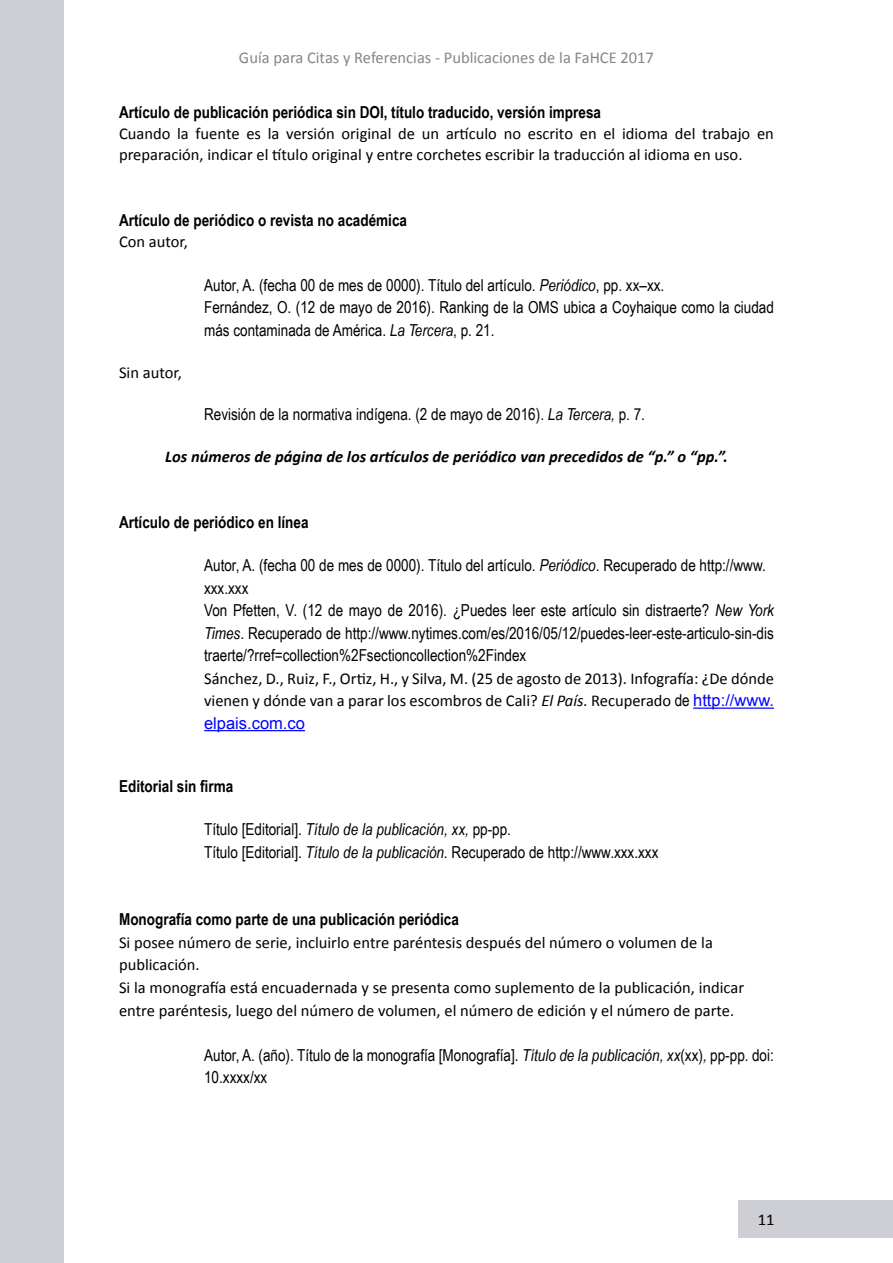
<style>
.page{position:relative;width:893px;height:1263px;background:#fff}
.page>*{position:absolute;margin:0;border:0;box-sizing:border-box;transform-origin:0 0}
.t1{font:16.5px/22.5px "Arial Narrow";color:#000004}
.t2{font:16.5px/22.5px "Calibri";color:#000004}
.t3{font:700 16.5px "Arial Narrow";color:#000004}
.t4{font:italic 700 16.5px "Calibri";color:#000004}
.t5{font:16.5px "Calibri";color:#87858a}
.t6{font:16.5px "Arial";color:#00f}
.t7{font:16.5px "Calibri";color:#000}
.s1{font-style:italic}
.s2{font-family:"Arial Narrow"}
.s3{font-family:"Arial";color:#00f}
</style>
<div class="page">
<div style="left:738px;top:1200px;width:155px;height:38px;background:#cecfd4"></div>
<div style="left:0;top:0;width:64px;height:1263px;background:#cecfd4"></div>
<hr style="left:693px;top:707px;width:81px;height:2px;background:#00f">
<hr style="left:204px;top:730px;width:101px;height:1px;background:#00f">
<p class="t5" style="left:239px;top:47px;width:417px">Guía para Citas y Referencias - Publicaciones de la FaHCE 2017</p>
<p class="t3" style="left:119px;top:100px;width:483px">Artículo de publicación periódica sin DOI, título traducido, versión impresa</p>
<p class="t2" style="left:119px;top:123px;width:656px;line-height:21px">Cuando la fuente es la versión original de un artículo no escrito en el idioma del trabajo en preparación, indicar el título original y entre corchetes escribir la traducción al idioma en uso.</p>
<p class="t3" style="left:119px;top:208px;width:290px">Artículo de periódico o revista no académica</p>
<p class="t2" style="left:119px;top:231px;width:70px">Con autor,</p>
<p class="t1" style="left:204px;top:273px;width:571px">Autor, A. (fecha 00 de mes de 0000). Título del artículo. <span class="s1">Periódico</span>, pp. xx–xx.<br>Fernández, O. (12 de mayo de 2016). Ranking de la OMS ubica a Coyhaique como la ciudad más contaminada de América. <span class="s1">La Tercera</span>, p. 21.</p>
<p class="t2" style="left:119px;top:361px;width:64px">Sin autor,</p>
<p class="t1" style="left:204px;top:402px;width:442px">Revisión de la normativa indígena. (2 de mayo de 2016). <span class="s1">La Tercera,</span> p. 7.</p>
<p class="t4" style="left:165px;top:446px;width:564px">Los números de página de los artículos de periódico van precedidos de “p.” o “pp.”.</p>
<p class="t3" style="left:119px;top:510px;width:191px">Artículo de periódico en línea</p>
<p class="t1" style="left:204px;top:554px;width:571px">Autor, A. (fecha 00 de mes de 0000). Título del artículo. <span class="s1">Periódico</span>. Recuperado de http://www. xxx.xxx<br>Von Pfetten, V. (12 de mayo de 2016). ¿Puedes leer este artículo sin distraerte? <span class="s1">New York Times</span>. Recuperado de http://www.nytimes.com/es/2016/05/12/puedes-leer-este-articulo-sin-dis traerte/?rref=collection%2Fsectioncollection%2Findex</p>
<p class="t2" style="left:204px;top:667px;width:571px">Sánchez, D., Ruiz, F., Ortiz, H., y Silva, M. (25 de agosto de 2013). Infografía: ¿De dónde vienen y dónde van a parar los escombros de Cali? <span class="s1">El País.</span> Recuperado <span class="s2">de</span> <span class="s3">http://www.</span></p>
<p class="t6" style="left:204px;top:712px;width:102px">elpais.com.co</p>
<p class="t3" style="left:119px;top:774px;width:116px">Editorial sin firma</p>
<p class="t1" style="left:204px;top:818px;width:456px">Título [Editorial]. <span class="s1">Título de la publicación, xx,</span> pp-pp.<br>Título [Editorial]. <span class="s1">Título de la publicación.</span> Recuperado de http://www.xxx.xxx</p>
<p class="t3" style="left:119px;top:907px;width:341px">Monografía como parte de una publicación periódica</p>
<p class="t2" style="left:119px;top:931px;width:627px">Si posee número de serie, incluirlo entre paréntesis después del número o volumen de la publicación.<br>Si la monografía está encuadernada y se presenta como suplemento de la publicación, indicar entre paréntesis, luego del número de volumen, el número de edición y el número de parte.</p>
<p class="t1" style="left:204px;top:1043px;width:571px">Autor, A. (año). Título de la monografía [Monografía]. <span class="s1">Título de la publicación, xx</span>(xx)<span class="s1">,</span> pp-pp. doi:<br>10.xxxx/xx</p>
<p class="t7" style="left:758px;top:1209px;width:18px">11</p>
</div>
